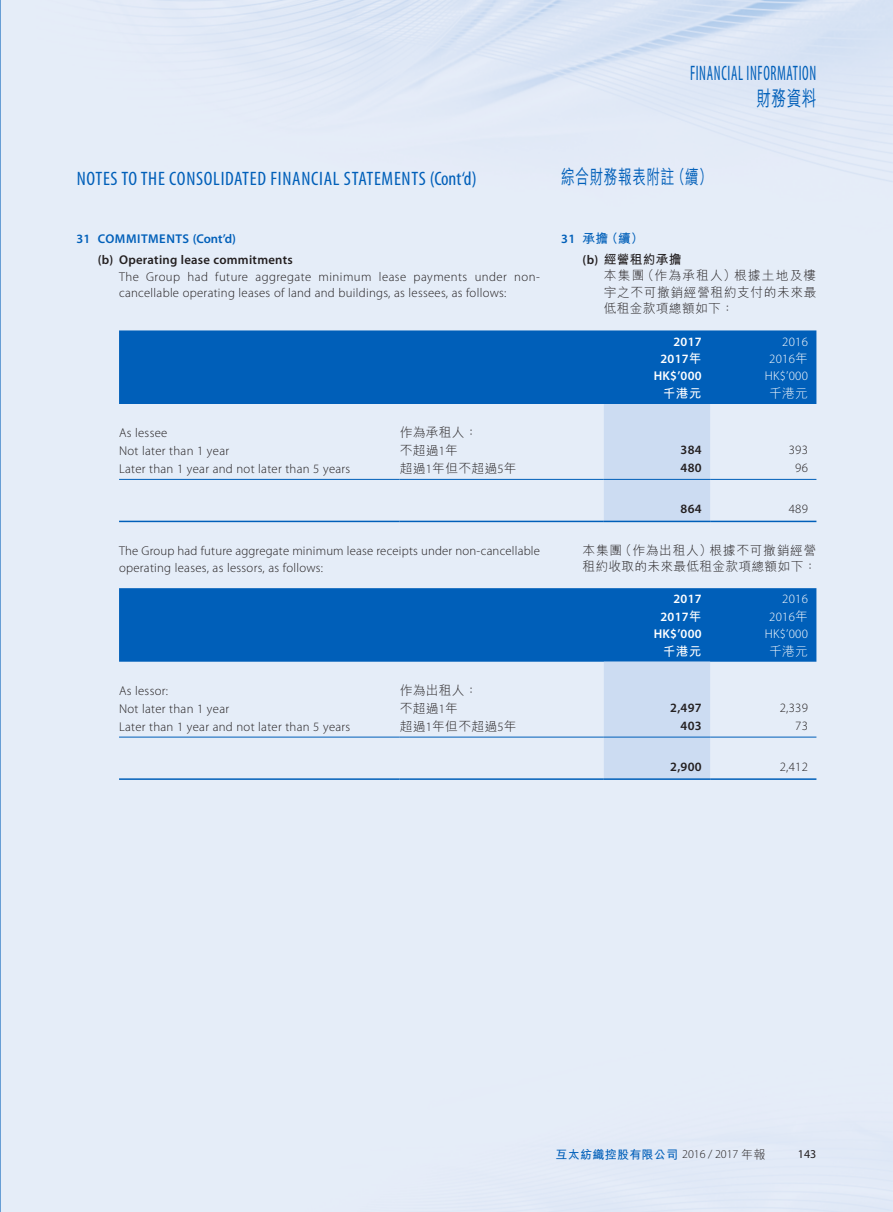
<style>
.page{position:relative;width:893px;height:1212px;background:#e5edf8}
.page>*{position:absolute;margin:0;border:0;box-sizing:border-box;transform-origin:0 0}
.t1{font:condensed 21px "Myriad Pro";letter-spacing:.045em;color:#005fb9;scale:.7 1}
.t2{font:500 21px "M Hei HK";color:#005fb9;scale:.7 1}
.t3{font:condensed 19.5px "Myriad Pro";letter-spacing:.035em;color:#005fb9}
.t4{font:500 19.5px "M Hei HK";letter-spacing:.04em;color:#005fb9;scale:.7 1}
.t5{font:300 12.75px/16.5px "Myriad Pro";letter-spacing:.02em;color:#231f20}
.t6{font:300 12.75px/16.5px "M Hei HK";letter-spacing:.02em;color:#231f20;text-align:justify}
.t7{font:600 12.75px "Myriad Pro";letter-spacing:.02em;color:#231f20}
.t8{font:600 12.75px "Myriad Pro";letter-spacing:.02em;color:#fff}
.t9{font:300 12.75px "Myriad Pro";letter-spacing:.02em;color:#fff}
.t10{font:600 12.75px "Myriad Pro";letter-spacing:.035em;color:#005fb9}
.t11{font:700 12.75px/21px "M Hei HK";letter-spacing:.02em;color:#231f20}
.t12{font:700 12.75px "M Hei HK";letter-spacing:.02em;color:#fff}
.t13{font:300 12.75px "M Hei HK";letter-spacing:.02em;color:#fff}
.t14{font:700 12px "M Hei HK";letter-spacing:.025em;color:#005fb9}
.t15{font:12px "Myriad Pro";color:#231f20}
.s1{font-family:"Myriad Pro";font-weight:600;color:#005fb9}
.s2{color:#005fb9}
.s3{font-family:"Myriad Pro";font-weight:600}
.s4{font-family:"M Hei HK";font-weight:700}
.s5{font-family:"M Hei HK"}
.s6{font-family:"Myriad Pro"}
.s7{font-family:"Myriad Pro";font-weight:300;color:#231f20}
.s8{font-weight:300;color:#231f20}
</style>
<div class="page">
<div style="left:119px;top:330px;width:697px;height:74px;background:#005fb9"></div>
<div style="left:604px;top:404px;width:106px;height:117px;background:#ccdcf2"></div>
<hr style="left:119px;top:479px;width:281px;height:1px;background:#005fb9">
<hr style="left:400px;top:479px;width:204px;height:1px;background:#005fb9">
<hr style="left:604px;top:479px;width:106px;height:1px;background:#005fb9">
<hr style="left:710px;top:479px;width:106px;height:1px;background:#005fb9">
<hr style="left:119px;top:521px;width:281px;height:1px;background:#005fb9">
<hr style="left:400px;top:521px;width:204px;height:1px;background:#005fb9">
<hr style="left:604px;top:521px;width:106px;height:1px;background:#005fb9">
<hr style="left:710px;top:521px;width:106px;height:1px;background:#005fb9">
<div style="left:119px;top:588px;width:697px;height:74px;background:#005fb9"></div>
<div style="left:604px;top:662px;width:106px;height:116px;background:#ccdcf2"></div>
<hr style="left:119px;top:737px;width:281px;height:1px;background:#005fb9">
<hr style="left:400px;top:737px;width:204px;height:1px;background:#005fb9">
<hr style="left:604px;top:737px;width:106px;height:1px;background:#005fb9">
<hr style="left:710px;top:737px;width:106px;height:1px;background:#005fb9">
<hr style="left:119px;top:778px;width:281px;height:2px;background:#005fb9">
<hr style="left:400px;top:778px;width:204px;height:2px;background:#005fb9">
<hr style="left:604px;top:778px;width:106px;height:2px;background:#005fb9">
<hr style="left:710px;top:778px;width:106px;height:2px;background:#005fb9">
<h1 class="t1" style="left:690px;top:60px;width:182px">FINANCIAL INFORMATION</h1>
<h1 class="t2" style="left:756px;top:83px;width:87px">財務資料</h1>
<h2 class="t3" style="left:77px;top:166px;width:210px">NOTES TO THE CONSOLI DATED FINANCIAL</h2>
<h2 class="t3" style="left:344px;top:166px;width:134px">STAT EMENTS (CONT‘D)</h2>
<h2 class="t4" style="left:561px;top:162px;width:217px">綜合財務報表附註（續）</h2>
<p class="t10" style="left:77px;top:231px;width:23px">31 Co</p>
<p class="t10" style="left:115px;top:231px;width:122px">mmitments (Cont’d)</p>
<p class="t7" style="left:98px;top:252px;width:197px">(b) Operating lease commitments</p>
<p class="t5" style="left:119px;top:269px;width:422px">The Group had future aggregate minimum lease payments under non&shy;cancellable operating leases of land and buildings, as lessees, as follows:</p>
<p class="t11" style="left:583px;top:227px;width:101px;text-indent:-21px"><span class="s1">31</span> <span class="s2">承擔（續）<br></span><span class="s3">(b)</span> 經營租約承擔</p>
<p class="t6" style="left:604px;top:267px;width:214px">本集團（作為承租人）根據土地及樓宇之不可撤銷經營租約支付的未來最低租金款項總額如下：</p>
<p class="t8" style="left:673px;top:333px;width:30px">2017</p>
<p class="t9" style="left:782px;top:334px;width:27px">2016</p>
<p class="t8" style="left:660px;top:351px;width:43px">2017<span class="s4">年</span></p>
<p class="t9" style="left:769px;top:352px;width:40px">2016<span class="s5">年</span></p>
<p class="t8" style="left:654px;top:368px;width:49px">HK$’000</p>
<p class="t9" style="left:765px;top:369px;width:45px">HK$’000</p>
<p class="t12" style="left:663px;top:384px;width:40px">千港元</p>
<p class="t13" style="left:769px;top:384px;width:40px">千港元</p>
<p class="t5" style="left:119px;top:425px;width:50px">As lessee</p>
<p class="t6" style="left:400px;top:423px;width:79px">作為承租人：</p>
<p class="t5" style="left:119px;top:443px;width:112px">Not later than 1 year</p>
<p class="t6" style="left:400px;top:441px;width:60px">不超過<span class="s6">1</span>年</p>
<p class="t7" style="left:681px;top:442px;width:23px">384</p>
<p class="t5" style="left:789px;top:442px;width:21px">393</p>
<p class="t5" style="left:119px;top:461px;width:233px">Later than 1 year and not later than 5 years</p>
<p class="t6" style="left:400px;top:459px;width:118px">超過<span class="s6">1</span>年但不超過<span class="s6">5</span>年</p>
<p class="t7" style="left:681px;top:460px;width:23px">480</p>
<p class="t5" style="left:795px;top:460px;width:14px">96</p>
<p class="t7" style="left:681px;top:500px;width:23px">864</p>
<p class="t5" style="left:789px;top:501px;width:21px">489</p>
<p class="t5" style="left:119px;top:543px;width:422px">The Group had future aggregate minimum lease receipts under non-cancellable operating leases, as lessors, as follows:</p>
<p class="t8" style="left:673px;top:591px;width:30px">2017</p>
<p class="t9" style="left:782px;top:592px;width:27px">2016</p>
<p class="t8" style="left:660px;top:609px;width:43px">2017<span class="s4">年</span></p>
<p class="t9" style="left:769px;top:610px;width:40px">2016<span class="s5">年</span></p>
<p class="t8" style="left:654px;top:625px;width:49px">HK$’000</p>
<p class="t9" style="left:765px;top:627px;width:45px">HK$’000</p>
<p class="t12" style="left:663px;top:642px;width:40px">千港元</p>
<p class="t13" style="left:769px;top:642px;width:40px">千港元</p>
<p class="t5" style="left:119px;top:682px;width:50px">As lessor:</p>
<p class="t6" style="left:400px;top:681px;width:79px">作為出租人：</p>
<p class="t5" style="left:119px;top:700px;width:112px">Not later than 1 year</p>
<p class="t6" style="left:400px;top:699px;width:60px">不超過<span class="s6">1</span>年</p>
<p class="t7" style="left:670px;top:700px;width:33px">2,497</p>
<p class="t5" style="left:780px;top:700px;width:30px">2,339</p>
<p class="t5" style="left:119px;top:719px;width:233px">Later than 1 year and not later than 5 years</p>
<p class="t6" style="left:400px;top:717px;width:118px">超過<span class="s6">1</span>年但不超過<span class="s6">5</span>年</p>
<p class="t7" style="left:681px;top:718px;width:23px">403</p>
<p class="t5" style="left:795px;top:718px;width:14px">73</p>
<p class="t7" style="left:670px;top:758px;width:33px">2,900</p>
<p class="t5" style="left:780px;top:758px;width:30px">2,412</p>
<p class="t6" style="left:583px;top:541px;width:235px">本集團（作為出租人）根據不可撤銷經營租約收取的未來最低租金款項總額如下：</p>
<p class="t14" style="left:555px;top:1146px;width:211px">互太紡織控股有限公司 <span class="s7">2016 / 2017</span> <span class="s8">年報</span></p>
<p class="t15" style="left:798px;top:1147px;width:20px">143</p>
</div>
